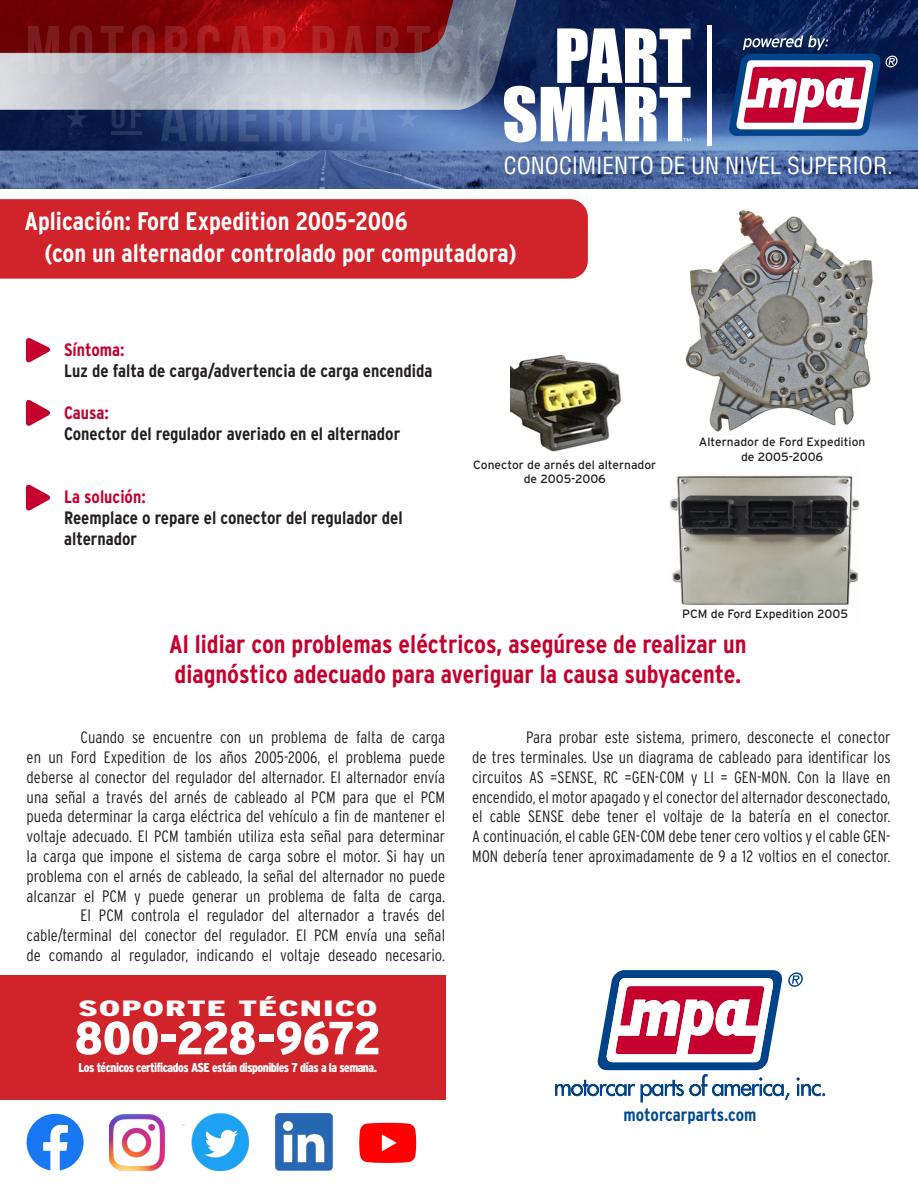
<style>
.page{position:relative;width:918px;height:1188px;background:#fff}
.page>*{position:absolute;margin:0;border:0;box-sizing:border-box;transform-origin:0 0}
.t1{font:900 46.35px "Interstate Condensed";letter-spacing:-.025em;color:#fff;scale:1.11 1}
.t2{font:700 25.5px/30px "Interstate Condensed";color:#c5002e}
.Paragraph_Style_1{font:700 25.5px/31.5px "Interstate Condensed";color:#fff}
.t3{font:condensed 23.1px "Helvetica LT";color:#fff}
.t4{font:900 22.05px "Interstate Condensed";letter-spacing:.025em;color:#fff;scale:1.73 1}
.t5{font:700 18px/21px "Interstate Condensed";color:#231f20}
.t6{font:700 18px "Interstate Condensed";color:#c5002e}
.t7{font:700 18px "Interstate Condensed";color:#014990}
.t8{font:300 16.5px/19.8px "Interstate Condensed";color:#231f20;text-align:right}
.t9{font:900 12.9px "Interstate Condensed";letter-spacing:-.04em;color:#fff}
.t10{font:12px/14.4px "Interstate";color:#231f20;text-align:center}
</style>
<div class="page">
<div style="left:0;top:199px;width:588px;height:80px;background:#d1232a"></div>
<svg style="left:26px;top:338px;width:24px;height:25px"></svg>
<svg style="left:26px;top:400px;width:24px;height:26px"></svg>
<div style="left:0;top:975px;width:445px;height:124px;background:#d1232a"></div>
<svg style="left:555px;top:970px;width:270px;height:132px"></svg>
<svg style="left:27px;top:1114px;width:57px;height:57px"></svg>
<img style="left:109px;top:1114px;width:56px;height:57px">
<img style="left:183px;top:1114px;width:66px;height:57px">
<img style="left:276px;top:1114px;width:57px;height:57px">
<svg style="left:359px;top:1123px;width:57px;height:40px;background:#ff1c1c"></svg>
<svg style="left:26px;top:484px;width:24px;height:27px"></svg>
<img style="left:0;top:0;width:918px;height:189px">
<svg style="left:728px;top:35px;width:170px;height:101px"></svg>
<div style="left:707px;top:25px;width:5px;height:121px;background:#fff"></div>
<svg style="left:504px;top:28px;width:187px;height:114px"></svg>
<svg style="left:28px;top:26px;width:31px;height:47px"></svg>
<svg style="left:70px;top:25px;width:22px;height:48px"></svg>
<svg style="left:101px;top:26px;width:23px;height:47px"></svg>
<svg style="left:132px;top:25px;width:23px;height:48px"></svg>
<svg style="left:165px;top:26px;width:23px;height:47px"></svg>
<svg style="left:197px;top:25px;width:23px;height:48px"></svg>
<svg style="left:228px;top:26px;width:26px;height:47px"></svg>
<svg style="left:263px;top:26px;width:23px;height:47px"></svg>
<svg style="left:312px;top:26px;width:22px;height:47px"></svg>
<svg style="left:341px;top:26px;width:26px;height:47px"></svg>
<svg style="left:376px;top:26px;width:23px;height:47px"></svg>
<svg style="left:407px;top:26px;width:23px;height:47px"></svg>
<svg style="left:438px;top:25px;width:22px;height:48px"></svg>
<svg style="left:112px;top:100px;width:13px;height:28px"></svg>
<svg style="left:131px;top:101px;width:11px;height:27px"></svg>
<svg style="left:161px;top:94px;width:26px;height:47px"></svg>
<svg style="left:196px;top:94px;width:31px;height:47px"></svg>
<svg style="left:239px;top:94px;width:20px;height:47px"></svg>
<svg style="left:269px;top:94px;width:23px;height:47px"></svg>
<svg style="left:302px;top:94px;width:8px;height:47px"></svg>
<svg style="left:320px;top:94px;width:22px;height:48px"></svg>
<svg style="left:351px;top:94px;width:26px;height:47px"></svg>
<hr style="left:111px;top:132px;width:30px;height:3px;background:#fff">
<svg style="left:397px;top:108px;width:22px;height:20px"></svg>
<svg style="left:66px;top:108px;width:22px;height:20px"></svg>
<img style="left:670px;top:475px;width:190px;height:130px">
<img style="left:511px;top:354px;width:110px;height:98px">
<img style="left:685px;top:209px;width:188px;height:223px">
<p class="t3" style="left:504px;top:151px;width:391px">CONOCIMIENTO DE UN NIVEL SUPERIOR.</p>
<p class="t3" style="left:435px;top:153px;width:391px">CONOCIMIENTO D UN NIVEL SUP RIOR.</p>
<p class="Paragraph_Style_1" style="left:45px;top:205px;width:473px;text-indent:-20px">Aplicación: Ford Expedition 2005-2006<br>(con un alternador controlado por computadora)</p>
<p class="t6" style="left:64px;top:340px;width:62px">Síntoma:</p>
<p class="t5" style="left:64px;top:360px;width:370px">Luz de falta de carga/advertencia de carga encendida</p>
<p class="t6" style="left:64px;top:403px;width:46px">Causa:</p>
<p class="t5" style="left:64px;top:423px;width:338px">Conector del regulador averiado en el alternador</p>
<p class="t6" style="left:64px;top:487px;width:83px">La solución:</p>
<p class="t5" style="left:64px;top:507px;width:340px">Reemplace o repare el conector del regulador del alternador</p>
<p class="t10" style="left:473px;top:457px;width:185px">Conector de arnés del alternador de 2005-2006</p>
<p class="t10" style="left:699px;top:435px;width:168px">Alternador de Ford Expedition de 2005-2006</p>
<p class="t10" style="left:682px;top:606px;width:167px">PCM de Ford Expedition 2005</p>
<p class="t2" style="left:169px;top:629px;width:579px">Al lidiar con problemas eléctricos, asegúrese de realizar un diagnóstico adecuado para averiguar la causa subyacente.</p>
<p class="t8" style="left:27px;top:727px;width:420px">Cuando se encuentre con un problema de falta de carga<br>en un Ford Expedition de los años 2005-2006, el problema puede deberse al conector del regulador del alternador. El alternador envía una señal a través del arnés de cableado al PCM para que el PCM pueda determinar la carga eléctrica del vehículo a fin de mantener el voltaje adecuado. El PCM también utiliza esta señal para determinar la carga que impone el sistema de carga sobre el motor. Si hay un problema con el arnés de cableado, la señal del alternador no puede alcanzar el PCM y puede generar un problema de falta de carga.<br>El PCM controla el regulador del alternador a través del cable/terminal del conector del regulador. El PCM envía una señal de comando al regulador, indicando el voltaje deseado necesario.</p>
<p class="t4" style="left:78px;top:996px;width:174px">SOPORTE TÉCNICO</p>
<p class="t1" style="left:75px;top:1012px;width:277px">800-228-9672</p>
<p class="t9" style="left:79px;top:1061px;width:300px">Los técnicos certificados ASE están disponibles 7 días a la semana.</p>
<p class="t8" style="left:472px;top:727px;width:420px;text-align:justify;text-indent:54px">Para probar este sistema, primero, desconecte el conector de tres terminales. Use un diagrama de cableado para identificar los circuitos AS =SENSE, RC =GEN-COM y LI = GEN-MON. Con la llave en encendido, el motor apagado y el conector del alternador desconectado, el cable SENSE debe tener el voltaje de la batería en el conector.<br>A continuación, el cable GEN-COM debe tener cero voltios y el cable GEN-MON debería tener aproximadamente de 9 a 12 voltios en el conector.</p>
<p class="t7" style="left:624px;top:1104px;width:134px">motorcarparts.com</p>
</div>
